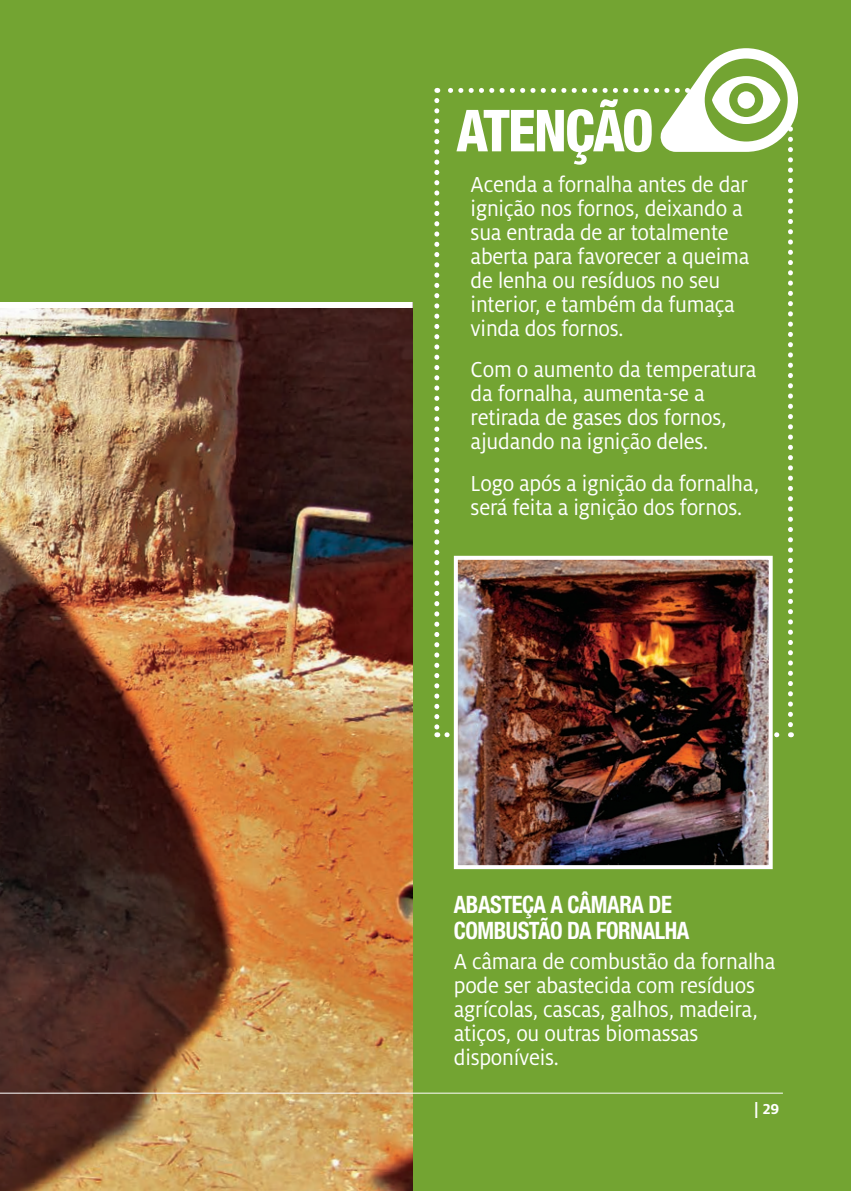
<style>
.page{position:relative;width:851px;height:1191px;background:#fff}
.page>*{position:absolute;margin:0;border:0;box-sizing:border-box;transform-origin:0 0}
.t1{font:800 condensed 58px "Helvetica Neue LT Std";letter-spacing:-.03em;color:#fff;scale:.95 1}
.t2{font:24px/24px "Milo Pro";letter-spacing:-.01em;color:#fff;scale:.95 1}
.t3{font:700 condensed 24px/26px "Helvetica Neue LT Std";letter-spacing:-.02em;color:#fff;scale:.94 1}
.t4{font:700 16px "Milo Pro";color:#fff}
</style>
<div class="page">
<img style="left:0;top:308px;width:412px;height:883px">
<div style="left:412px;top:0;width:438px;height:1191px;background:#73a432"></div>
<svg style="left:434px;top:48px;width:364px;height:689px"></svg>
<div style="left:737px;top:91px;width:17px;height:18px;background:#fff;border-radius:50%"></div>
<img style="left:459px;top:561px;width:308px;height:303px">
<div style="left:454px;top:556px;width:318px;height:313px;border:4px solid #fff"></div>
<hr style="left:0;top:1092px;width:782px;height:1px;background:#fff">
<div style="left:0;top:0;width:414px;height:302px;background:#73a432"></div>
<h1 class="t1" style="left:456px;top:95px;width:209px">ATENÇÃO</h1>
<p class="t2" style="left:470px;top:173px;width:295px">Acenda a fornalha antes de dar ignição nos fornos, deixando a sua entrada de ar totalmente aberta para favorecer a queima de lenha ou resíduos no seu interior, e também da fumaça vinda dos fornos.</p>
<p class="t2" style="left:470px;top:358px;width:302px">Com o aumento da temperatura da fornalha, aumenta-se a retirada de gases dos fornos, ajudando na ignição deles.</p>
<p class="t2" style="left:470px;top:471px;width:305px">Logo após a ignição da fornalha, será feita a ignição dos fornos.</p>
<p class="t3" style="left:454px;top:891px;width:252px">ABASTEÇA A CÂMARA DE<br>COMBUSTÃO DA FORNALHA</p>
<p class="t2" style="left:454px;top:949px;width:340px">A câmara de combustão da fornalha pode ser abastecida com resíduos agrícolas, cascas, galhos, madeira, atiços, ou outras biomassas disponíveis.</p>
<p class="t4" style="left:754px;top:1100px;width:27px">| 29</p>
</div>
